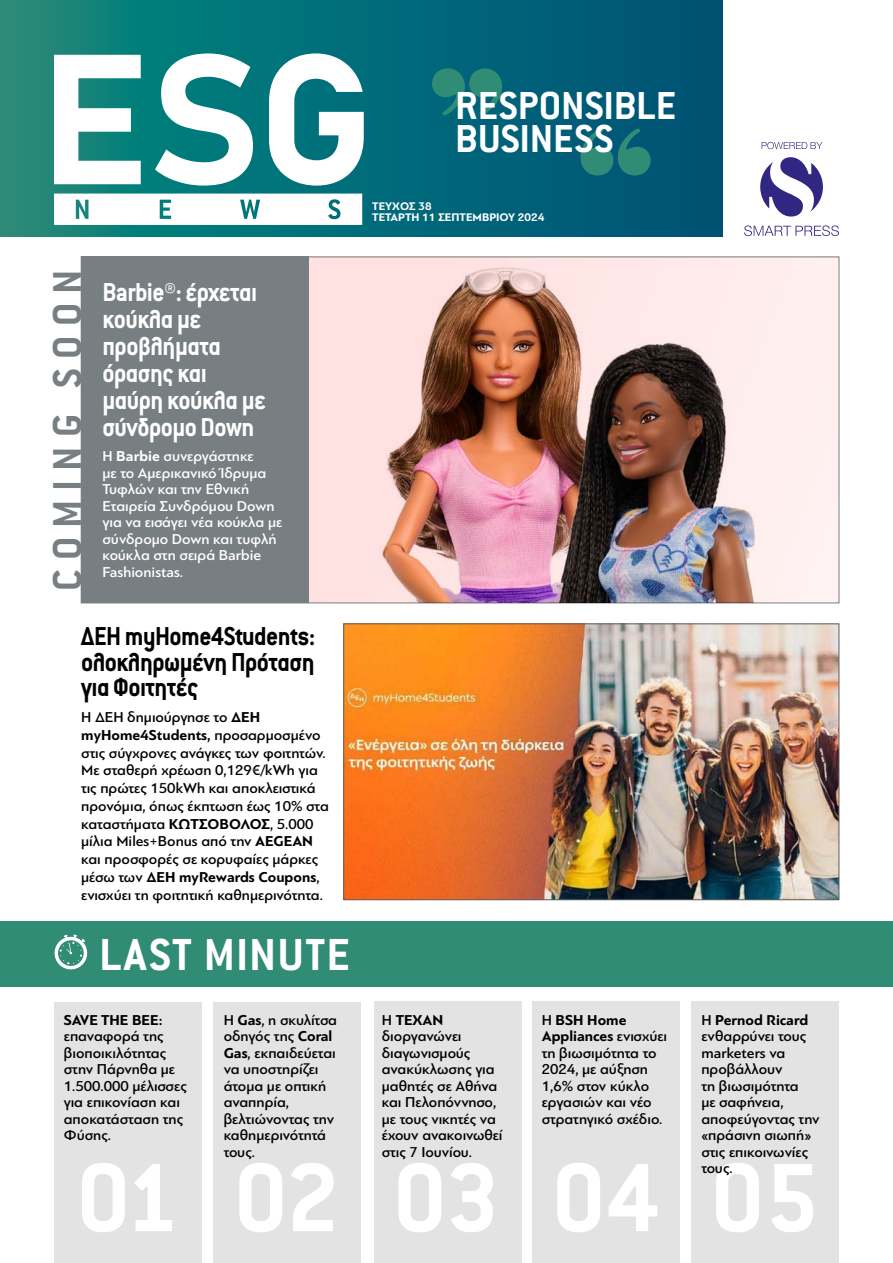
<style>
.page{position:relative;width:893px;height:1263px;background:#fff}
.page>*{position:absolute;margin:0;border:0;box-sizing:border-box;transform-origin:0 0}
.t1{font:700 106.8px "Conduit ITC Hel";letter-spacing:-.01em;color:#fff}
.t2{font:700 49.35px "Conduit ITC Hel";letter-spacing:.03em;color:#fff}
.t3{font:700 44.25px "Conduit ITC Hel";letter-spacing:.205em;color:#787f82}
.t4{font:700 42.9px/32.7px "Conduit ITC Hel";color:#fff}
.t5{font:700 28.5px/27px "Conduit ITC Hel";letter-spacing:-.02em;color:#fff;scale:.93 1}
.t6{font:700 28.5px/25.3px "Conduit ITC Hel";letter-spacing:-.02em;color:#000;text-align:justify;scale:.93 1}
.t7{font:500 15px/16.5px "PF Bague Sans Pro";color:#000}
.t8{font:500 15px/16.5px "PF Bague Sans Pro";color:#fff}
.t9{font:700 15px "PF Bague Sans Pro";color:#000}
.t10{font:700 11.55px/10.5px "PF Bague Sans Pro";color:#fff}
.s1{font-weight:700}
</style>
<div class="page">
<div style="left:0;top:921px;width:893px;height:65px;background:#318c76"></div>
<svg style="left:0;top:0;width:723px;height:236px;background:#056978"></svg>
<div style="left:54px;top:1002px;width:147px;height:261px;background:#e3e3e3"></div>
<div style="left:374px;top:1001px;width:148px;height:262px;background:#e3e3e3"></div>
<div style="left:213px;top:1002px;width:148px;height:261px;background:#e3e3e3"></div>
<div style="left:532px;top:1001px;width:147px;height:262px;background:#e3e3e3"></div>
<div style="left:691px;top:1001px;width:147px;height:262px;background:#e3e3e3"></div>
<svg style="left:54px;top:55px;width:87px;height:129px"></svg>
<svg style="left:155px;top:53px;width:98px;height:133px"></svg>
<svg style="left:269px;top:53px;width:95px;height:133px"></svg>
<svg style="left:432px;top:68px;width:70px;height:47px;background:#1a7977"></svg>
<svg style="left:580px;top:129px;width:71px;height:46px;background:#1a7476"></svg>
<svg style="left:54px;top:934px;width:34px;height:36px"></svg>
<svg style="left:54px;top:194px;width:308px;height:31px"></svg>
<svg style="left:762px;top:142px;width:60px;height:7px"></svg>
<svg style="left:760px;top:157px;width:63px;height:60px"></svg>
<svg style="left:744px;top:225px;width:95px;height:11px"></svg>
<div style="left:81px;top:257px;width:227px;height:346px;background:#787f82"></div>
<img style="left:345px;top:625px;width:492px;height:273px">
<div style="left:343px;top:623px;width:496px;height:277px;border:1px solid #616060"></div>
<svg style="left:308px;top:257px;width:530px;height:346px;fill:#ffeded"></svg>
<img style="left:375px;top:257px;width:389px;height:346px">
<h3 class="t4" style="left:455px;top:91px;width:223px">RESPONSIBLE<br>BUSINESS</h3>
<h3 class="t3" style="left:45px;top:591px;width:323px;rotate:-90deg">COMING SOON</h3>
<h3 class="t5" style="left:102px;top:280px;width:177px">Barbie®: έρχεται κούκλα με προβλήματα όρασης και μαύρη κούκλα με σύνδρομο Down</h3>
<p class="t8" style="left:102px;top:448px;width:181px">Η <span class="s1">Barbie</span> συνεργάστηκε<br>με το Αμερικανικό Ίδρυμα<br>Τυφλών και την Εθνική<br>Εταιρεία Συνδρόμου Down για να εισάγει νέα κούκλα με σύνδρομο Down και τυφλή κούκλα στη σειρά Barbie<br>Fashionistas.</p>
<h3 class="t6" style="left:81px;top:624px;width:253px">ΔΕΗ myHome4Students: ολοκληρωμένη Πρόταση για Φοιτητές</h3>
<p class="t7" style="left:81px;top:708px;width:249px;line-height:17.7px">Η ΔΕΗ δημιούργησε το <span class="s1">ΔΕΗ myHome4Students,</span> προσαρμοσμένο στις σύγχρονες ανάγκες των φοιτητών.<br>Με σταθερή χρέωση 0,129€/kWh για τις πρώτες 150kWh και αποκλειστικά προνόμια, όπως έκπτωση έως 10% στα καταστήματα <span class="s1">ΚΩΤΣΟΒΟΛΟΣ</span>, 5.000 μίλια Miles+Bonus από την <span class="s1">AEGEAN </span>και προσφορές σε κορυφαίες μάρκες μέσω των <span class="s1">ΔΕΗ myRewards Coupons</span>, ενισχύει τη φοιτητική καθημερινότητα.</p>
<h2 class="t2" style="left:99px;top:930px;width:253px">LAST MINUTE</h2>
<p class="t10" style="left:372px;top:201px;width:174px">ΤΕΥΧΟΣ 38<br>TΕΤΑΡΤΗ 11 ΣΕΠΤΕΜΒΡΙΟΥ 2024</p>
<p class="t9" style="left:64px;top:1010px;width:100px">SAVE THE BEE:</p>
<p class="t7" style="left:64px;top:1028px;width:125px">επαναφορά της βιοποικιλότητας στην Πάρνηθα με<br>1.500.000 μέλισσες για επικονίαση και αποκατάσταση της<br>Φύσης.</p>
<h1 class="t1" style="left:76px;top:1145px;width:104px">01</h1>
<p class="t7" style="left:224px;top:1011px;width:115px">Η <span class="s1">Gas</span>, η σκυλίτσα οδηγός της <span class="s1">Coral<br>Gas</span>, εκπαιδεύεται να υποστηρίζει άτομα με οπτική αναπηρία, βελτιώνοντας την καθημερινότητά τους.</p>
<p class="t7" style="left:542px;top:1011px;width:127px">Η <span class="s1">BSH Home<br>Appliances</span> ενισχύει τη βιωσιμότητα το<br>2024, με αύξηση<br>1,6% στον κύκλο εργασιών και νέο στρατηγικό σχέδιο.</p>
<p class="t7" style="left:701px;top:1011px;width:120px">Η <span class="s1">Pernod Ricard </span>ενθαρρύνει τους marketers να προβάλλουν<br>τη βιωσιμότητα<br>με σαφήνεια, αποφεύγοντας την «πράσινη σιωπή» στις επικοινωνίες τους.</p>
<p class="t7" style="left:382px;top:1011px;width:122px">Η <span class="s1">ΤΕΧΑΝ </span>διοργανώνει διαγωνισμούς ανακύκλωσης για μαθητές σε Αθήνα και Πελοπόννησο, με τους νικητές να έχουν ανακοινωθεί στις 7 Ιουνίου.</p>
<h1 class="t1" style="left:234px;top:1145px;width:586px">02 03 04 05</h1>
</div>
